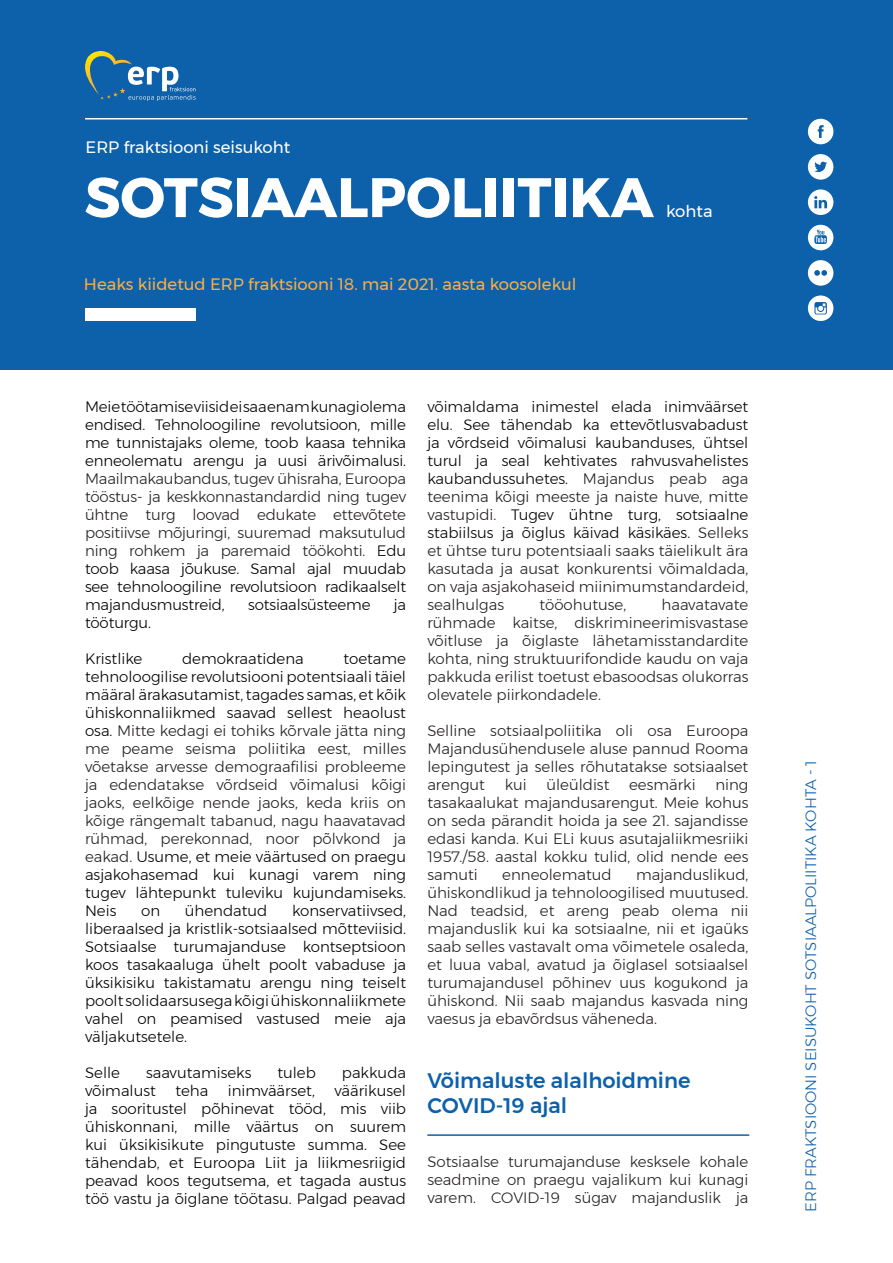
<style>
.page{position:relative;width:893px;height:1263px;background:#fff}
.page>*{position:absolute;margin:0;border:0;box-sizing:border-box;transform-origin:0 0}
.t1{font:700 55.5px "Montserrat";color:#fff}
.Titre_bleu{font:500 21px/25.2px "Montserrat";color:#0d60aa}
.t2{font:16.5px "Montserrat";color:#fbae44}
.t3{font:16.5px "Montserrat";color:#fff}
.Texte_normal{font:300 15px/18px "Montserrat";color:#000;text-align:justify}
.Texte_normal-2{font:300 15px/18px "Montserrat";color:#231f20;text-align:justify}
.t4{font:300 15px "Montserrat";color:#0d60aa}
.s1{color:#231f20}
.s2{color:#000}
</style>
<div class="page">
<div style="left:0;top:0;width:893px;height:370px;background:#0d60aa"></div>
<svg style="left:85px;top:51px;width:111px;height:50px"></svg>
<hr style="left:85px;top:118px;width:662px;height:1px;background:#fff">
<div style="left:85px;top:308px;width:111px;height:13px;background:#fff"></div>
<svg style="left:808px;top:119px;width:25px;height:25px"></svg>
<svg style="left:808px;top:154px;width:25px;height:26px"></svg>
<svg style="left:808px;top:189px;width:25px;height:26px"></svg>
<svg style="left:808px;top:260px;width:25px;height:26px"></svg>
<svg style="left:808px;top:295px;width:25px;height:26px"></svg>
<svg style="left:808px;top:225px;width:25px;height:25px"></svg>
<hr style="left:427px;top:1134px;width:322px;height:2px;background:#0d60aa">
<p class="t3" style="left:86px;top:134px;width:206px">ERP fraktsiooni seisukoht</p>
<p class="t1" style="left:85px;top:153px;width:571px">SOTSIAALPOLIITIKA</p>
<p class="t3" style="left:666px;top:199px;width:48px">kohta</p>
<p class="t2" style="left:84px;top:272px;width:494px">Heaks kiidetud ERP fraktsiooni 18. mai 2021. aasta koosolekul</p>
<p class="Texte_normal" style="left:85px;top:397px;width:323px">Meie töötamise viisid ei saa enam kunagi olema endised. Tehnoloogiline revolutsioon, mille me tunnistajaks oleme, toob kaasa tehnika enneolematu arengu ja uusi ärivõimalusi.<br><span class="s1">Maailmakaubandus, tugev ühisraha, Euroopa tööstus- ja keskkonnastandardid ning tugev ühtne turg loovad edukate ettevõtete positiivse mõjuringi, suuremad maksutulud ning rohkem ja paremaid töökohti.</span> Edu toob kaasa jõukuse. Samal ajal muudab see tehnoloogiline revolutsioon radikaalselt majandusmustreid,</p>
<p class="Texte_normal" style="left:248px;top:595px;width:124px">sotsiaalsüsteeme</p>
<p class="Texte_normal" style="left:394px;top:595px;width:14px">ja</p>
<p class="Texte_normal" style="left:85px;top:613px;width:67px">tööturgu.</p>
<p class="Texte_normal" style="left:85px;top:649px;width:59px">Kristlike</p>
<p class="Texte_normal" style="left:182px;top:649px;width:123px">demokraatidena</p>
<p class="Texte_normal-2" style="left:85px;top:649px;width:323px;text-indent:258px"><span class="s2">toetame tehnoloogilise revolutsiooni potentsiaali täiel määral ärakasutamist, tagades samas, et kõik ühiskonnaliikmed saavad sellest heaolust osa.</span> Mitte kedagi ei tohiks kõrvale jätta ning me peame seisma poliitika eest, milles võetakse arvesse demograafilisi probleeme ja edendatakse võrdseid võimalusi kõigi jaoks, eelkõige nende jaoks, keda kriis on kõige rängemalt tabanud, nagu haavatavad rühmad, perekonnad, noor põlvkond ja eakad. <span class="s2">Usume, et meie väärtused on praegu asjakohasemad kui kunagi varem ning tugev lähtepunkt tuleviku kujundamiseks.<br>Neis</span></p>
<p class="Texte_normal" style="left:85px;top:901px;width:323px;text-indent:207px">konservatiivsed, liberaalsed ja kristlik-sotsiaalsed mõtteviisid.<br>Sotsiaalse turumajanduse kontseptsioon koos tasakaaluga ühelt poolt vabaduse ja üksikisiku takistamatu arengu ning teiselt poolt solidaarsusega kõigi ühiskonnaliikmete vahel on peamised vastused meie aja väljakutsetele.</p>
<p class="Texte_normal" style="left:85px;top:1063px;width:36px">Selle</p>
<p class="Texte_normal" style="left:146px;top:1063px;width:107px">saavutamiseks</p>
<p class="Texte_normal" style="left:277px;top:1063px;width:40px">tuleb</p>
<p class="Texte_normal" style="left:342px;top:1063px;width:66px">pakkuda</p>
<p class="Texte_normal" style="left:85px;top:1081px;width:72px">võimalust</p>
<p class="Texte_normal" style="left:175px;top:1081px;width:35px">teha</p>
<p class="Texte_normal" style="left:228px;top:1081px;width:89px">inimväärset,</p>
<p class="Texte_normal" style="left:141px;top:901px;width:21px">on</p>
<p class="Texte_normal" style="left:185px;top:901px;width:84px">ühendatud</p>
<p class="Texte_normal" style="left:85px;top:1081px;width:323px;text-indent:249px">väärikusel ja sooritustel põhinevat tööd, mis viib ühiskonnani, mille väärtus on suurem kui üksikisikute pingutuste summa. See tähendab, et Euroopa Liit ja liikmesriigid peavad koos tegutsema, et tagada austus töö vastu ja õiglane töötasu. Palgad peavad</p>
<p class="Texte_normal" style="left:427px;top:397px;width:323px">võimaldama inimestel elada inimväärset elu. See tähendab ka ettevõtlusvabadust ja võrdseid võimalusi kaubanduses, ühtsel turul ja seal kehtivates rahvusvahelistes kaubandussuhetes. <span class="s1">Majandus peab aga teenima kõigi meeste ja naiste huve, mitte vastupidi.</span> Tugev ühtne turg, sotsiaalne stabiilsus ja õiglus käivad käsikäes. <span class="s1">Selleks et ühtse turu potentsiaali saaks täielikult ära kasutada ja ausat konkurentsi võimaldada, on vaja asjakohaseid miinimumstandardeid, sealhulgas</span></p>
<p class="Texte_normal-2" style="left:427px;top:595px;width:323px;text-indent:234px">haavatavate rühmade kaitse, diskrimineerimisvastase võitluse ja õiglaste lähetamisstandardite kohta, ning struktuurifondide kaudu on vaja pakkuda erilist toetust ebasoodsas olukorras olevatele piirkondadele.</p>
<p class="Texte_normal-2" style="left:427px;top:721px;width:323px">Selline sotsiaalpoliitika oli osa Euroopa Majandusühendusele aluse pannud Rooma lepingutest ja selles rõhutatakse sotsiaalset arengut</p>
<p class="Texte_normal-2" style="left:539px;top:595px;width:88px">tööohutuse,</p>
<p class="Texte_normal-2" style="left:505px;top:775px;width:24px">kui</p>
<p class="Texte_normal-2" style="left:546px;top:775px;width:64px">üleüldist</p>
<p class="Texte_normal-2" style="left:629px;top:775px;width:68px">eesmärki</p>
<p class="Texte_normal-2" style="left:427px;top:775px;width:323px;text-indent:288px">ning tasakaalukat majandusarengut. Meie kohus on seda pärandit hoida ja see 21. sajandisse edasi kanda. Kui ELi kuus asutajaliikmesriiki 1957./58. aastal kokku tulid, olid nende ees samuti</p>
<p class="Texte_normal-2" style="left:427px;top:865px;width:323px;text-indent:209px">majanduslikud, ühiskondlikud ja tehnoloogilised muutused.<br>Nad teadsid, et areng peab olema nii majanduslik kui ka sotsiaalne, nii et igaüks saab selles vastavalt oma võimetele osaleda, et luua vabal, avatud ja õiglasel sotsiaalsel turumajandusel põhinev uus kogukond ja ühiskond. Nii saab majandus kasvada ning vaesus ja ebavõrdsus väheneda.</p>
<p class="Texte_normal-2" style="left:502px;top:865px;width:111px">enneolematud</p>
<p class="Titre_bleu" style="left:427px;top:1068px;width:265px">Võimaluste alalhoidmine<br>COVID-19 ajal</p>
<p class="Texte_normal-2" style="left:427px;top:1153px;width:323px">Sotsiaalse turumajanduse kesksele kohale seadmine on praegu vajalikum kui kunagi varem. COVID-19 sügav majanduslik ja</p>
<p class="t4" style="left:799px;top:1212px;width:453px;rotate:-90deg">ERP FRAKTSIOONI SEISUKOHT SOTSIAALPOLIITIKA KOHTA - 1</p>
</div>
